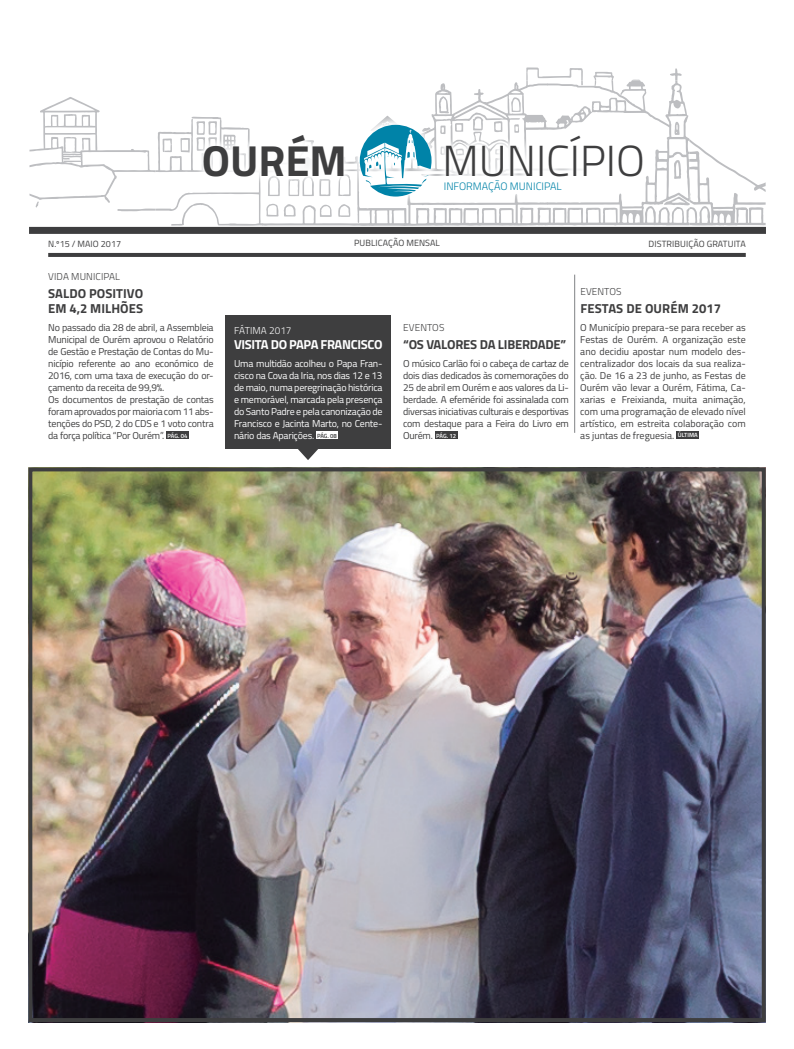
<style>
.page{position:relative;width:794px;height:1049px;background:#fff}
.page>*{position:absolute;margin:0;border:0;box-sizing:border-box;transform-origin:0 0}
.t1{font:300 43.5px "Titillium";color:#3e3e3f}
.t2{font:700 43.5px "Titillium";color:#3e3e3f}
.t3{font:700 13px/15px "Titillium";letter-spacing:.005em;color:#3e3e3f}
.t4{font:700 13px "Titillium";letter-spacing:-.015em;color:#3e3e3f}
.t5{font:700 13px "Titillium";letter-spacing:-.03em;color:#fff}
.t6{font:300 10.8px "Titillium";color:#0083a8}
.t7{font:10px/12px "Titillium";letter-spacing:-.02em;color:#3e3e3f;text-align:justify}
.t8{font:10px/12px "Titillium";letter-spacing:-.02em;color:#fff;text-align:justify}
.t9{font:300 10px "Titillium";letter-spacing:.01em;color:#3e3e3f}
.t10{font:300 10px "Titillium";color:#fff}
.t11{font:9px "Titillium";letter-spacing:.01em;color:#3e3e3f}
.s1{font-weight:600;font-size:6px;color:#fff}
.s2{font-weight:600;font-size:6px;color:#3e3e3f}
</style>
<div class="page">
<svg style="left:29px;top:68px;width:736px;height:157px"></svg>
<svg style="left:36px;top:202px;width:3px;height:5px"></svg>
<img style="left:613px;top:80px;width:76px;height:59px">
<img style="left:178px;top:178px;width:476px;height:26px">
<img style="left:431px;top:80px;width:95px;height:41px">
<img style="left:581px;top:80px;width:94px;height:45px">
<img style="left:156px;top:119px;width:103px;height:73px">
<img style="left:369px;top:116px;width:36px;height:7px">
<img style="left:262px;top:140px;width:107px;height:83px">
<img style="left:654px;top:138px;width:35px;height:67px">
<img style="left:547px;top:169px;width:99px;height:54px">
<img style="left:664px;top:197px;width:25px;height:8px">
<img style="left:674px;top:160px;width:7px;height:19px">
<svg style="left:674px;top:122px;width:5px;height:13px"></svg>
<svg style="left:593px;top:72px;width:21px;height:13px"></svg>
<svg style="left:526px;top:67px;width:57px;height:18px"></svg>
<img style="left:511px;top:97px;width:9px;height:15px">
<svg style="left:514px;top:124px;width:5px;height:9px"></svg>
<svg style="left:513px;top:147px;width:6px;height:8px"></svg>
<svg style="left:495px;top:149px;width:8px;height:5px"></svg>
<svg style="left:494px;top:121px;width:8px;height:11px"></svg>
<img style="left:482px;top:140px;width:19px;height:6px">
<img style="left:473px;top:116px;width:10px;height:14px">
<svg style="left:473px;top:132px;width:9px;height:10px"></svg>
<svg style="left:456px;top:149px;width:8px;height:6px"></svg>
<svg style="left:455px;top:123px;width:8px;height:9px"></svg>
<img style="left:439px;top:96px;width:10px;height:17px">
<svg style="left:440px;top:147px;width:5px;height:8px"></svg>
<svg style="left:440px;top:126px;width:5px;height:8px"></svg>
<img style="left:338px;top:179px;width:13px;height:17px">
<svg style="left:338px;top:204px;width:12px;height:13px"></svg>
<svg style="left:339px;top:174px;width:11px;height:5px"></svg>
<svg style="left:320px;top:205px;width:12px;height:12px"></svg>
<img style="left:319px;top:179px;width:11px;height:17px">
<img style="left:302px;top:175px;width:12px;height:21px">
<svg style="left:305px;top:145px;width:5px;height:8px"></svg>
<img style="left:288px;top:179px;width:11px;height:17px">
<img style="left:259px;top:157px;width:33px;height:10px">
<img style="left:268px;top:176px;width:12px;height:20px">
<svg style="left:266px;top:204px;width:30px;height:12px"></svg>
<img style="left:223px;top:135px;width:13px;height:15px">
<img style="left:191px;top:117px;width:30px;height:2px">
<img style="left:208px;top:121px;width:9px;height:14px">
<img style="left:208px;top:137px;width:9px;height:14px">
<img style="left:196px;top:137px;width:9px;height:14px">
<img style="left:196px;top:121px;width:9px;height:14px">
<img style="left:180px;top:138px;width:10px;height:15px">
<img style="left:163px;top:138px;width:9px;height:14px">
<svg style="left:360px;top:123px;width:71px;height:74px"></svg>
<div style="left:225px;top:316px;width:166px;height:133px;background:#3e3e3f"></div>
<div style="left:316px;top:432px;width:22px;height:7px;background:#fff"></div>
<svg style="left:298px;top:449px;width:20px;height:11px"></svg>
<hr style="left:48px;top:253px;width:698px;height:4px;background:#3e3e3f">
<div style="left:29px;top:227px;width:737px;height:7px;background:#3e3e3f"></div>
<img style="left:33px;top:472px;width:727px;height:545px">
<div style="left:28px;top:467px;width:737px;height:555px;border:4px solid #3e3e3f"></div>
<div style="left:435px;top:432px;width:22px;height:7px;background:#3e3e3f"></div>
<div style="left:166px;top:432px;width:23px;height:7px;background:#3e3e3f"></div>
<div style="left:676px;top:431px;width:23px;height:8px;background:#3e3e3f"></div>
<hr style="left:574px;top:275px;width:1px;height:158px;background:#808285">
<h1 class="t2" style="left:202px;top:128px;width:147px">OURÉM</h1>
<h1 class="t1" style="left:442px;top:130px;width:204px">MUNICÍPIO</h1>
<p class="t6" style="left:444px;top:178px;width:119px">INFORMAÇÃO MUNICIPAL</p>
<p class="t11" style="left:48px;top:237px;width:74px">N.º15 / MAIO 2017</p>
<p class="t11" style="left:354px;top:236px;width:87px">PUBLICAÇÃO MENSAL</p>
<p class="t11" style="left:648px;top:237px;width:99px">DISTRIBUIÇÃO GRATUITA</p>
<p class="t9" style="left:48px;top:269px;width:73px">VIDA MUNICIPAL</p>
<h2 class="t3" style="left:48px;top:285px;width:96px">SALDO POSITIVO<br>EM 4,2 MILHÕES</h2>
<p class="t7" style="left:48px;top:321px;width:167px;text-align:left">No passado dia 28 de abril, a Assembleia Municipal de Ourém aprovou o Relatório de Gestão e Prestação de Contas do Mu&shy;nicípio referente ao ano económico de 2016, com uma taxa de execução do or&shy;çamento da receita de 99,9%.<br>Os documentos de prestação de contas foram aprovados por maioria com 11 abs&shy;tenções do PSD, 2 do CDS e 1 voto contra da força política “Por Ourém”. <span class="s1">PÁG. 04</span></p>
<p class="t10" style="left:234px;top:323px;width:59px">FÁTIMA 2017</p>
<h2 class="t5" style="left:234px;top:334px;width:150px">VISITA DO PAPA FRANCISCO</h2>
<p class="t8" style="left:234px;top:357px;width:150px">Uma multidão acolheu o Papa Fran&shy;cisco na Cova da Iria, nos dias 12 e 13 de maio, numa peregrinação histórica e memorável, marcada pela presença do Santo Padre e pela canonização de Francisco e Jacinta Marto, no Cente&shy;nário das Aparições. <span class="s2">PÁG. 08</span></p>
<p class="t9" style="left:403px;top:320px;width:43px">EVENTOS</p>
<h2 class="t4" style="left:403px;top:334px;width:165px">“OS VALORES DA LIBERDADE”</h2>
<p class="t7" style="left:403px;top:357px;width:167px">O músico Carlão foi o cabeça de cartaz de dois dias dedicados às comemorações do 25 de abril em Ourém e aos valores da Li&shy;berdade. A efeméride foi assinalada com diversas iniciativas culturais e desportivas com destaque para a Feira do Livro em Ourém. <span class="s1">PÁG. 12</span></p>
<p class="t9" style="left:580px;top:284px;width:43px">EVENTOS</p>
<h2 class="t3" style="left:580px;top:300px;width:142px">FESTAS DE OURÉM 2017</h2>
<p class="t7" style="left:580px;top:321px;width:167px">O Município prepara-se para receber as Festas de Ourém. A organização este ano decidiu apostar num modelo des&shy;centralizador dos locais da sua realiza&shy;ção. De 16 a 23 de junho, as Festas de Ourém vão levar a Ourém, Fátima, Ca&shy;xarias e Freixianda, muita animação, com uma programação de elevado nível artístico, em estreita colaboração com as juntas de freguesia. <span class="s1">ÚLTIMA</span></p>
</div>
